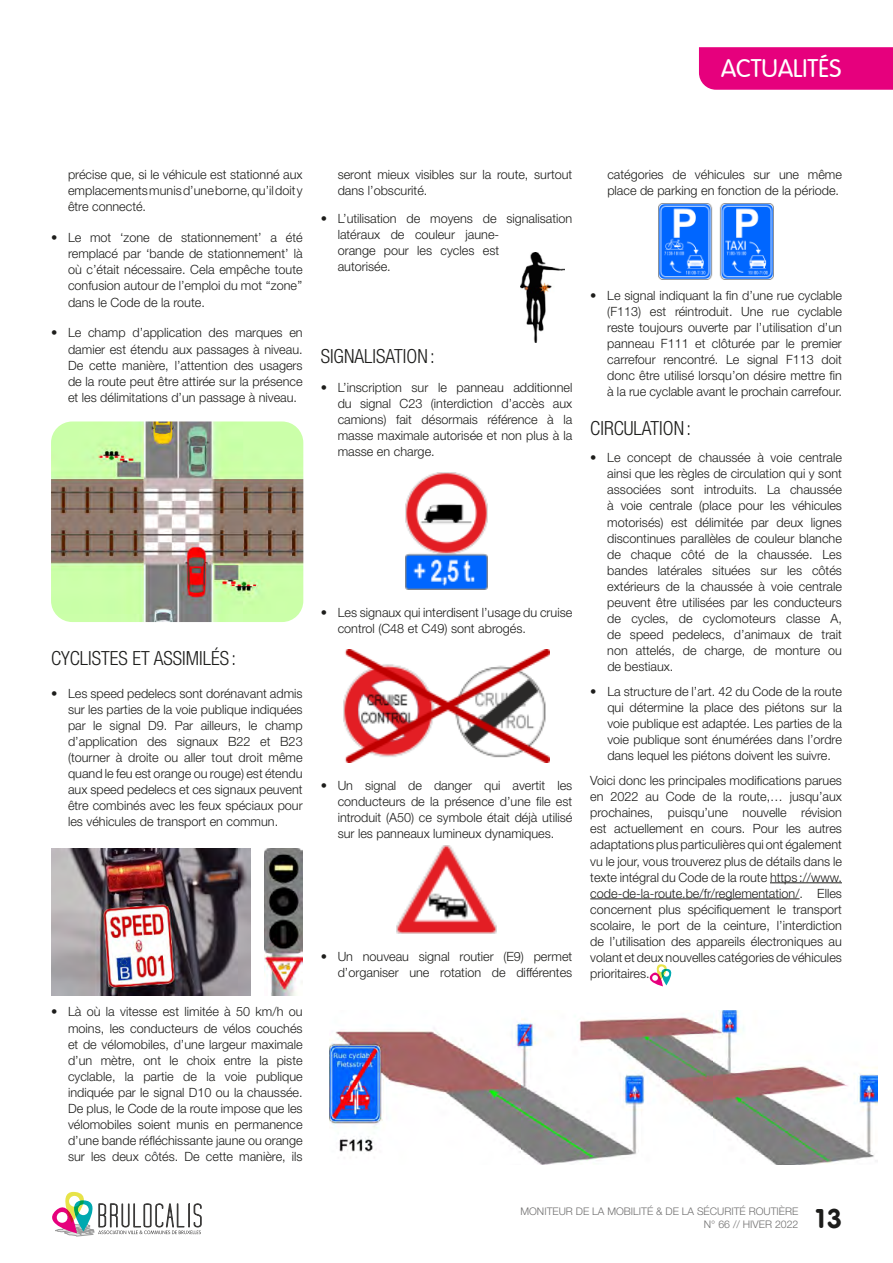
<style>
.page{position:relative;width:893px;height:1263px;background:#fff}
.page>*{position:absolute;margin:0;border:0;box-sizing:border-box;transform-origin:0 0}
.t1{font:700 27px "Vag Rounded";color:#1d1d1b}
.t2{font:300 25.5px "Vag";color:#fff}
.t3{font:300 condensed 19.5px "Helvetica Neue LT Pro";color:#1d1d1b}
.t4{font:300 12.75px/16px "Helvetica Neue LT Pro";color:#1d1d1b;text-align:justify}
.t5{font:300 10.5px/12.6px "Helvetica Neue LT Pro";color:#706f6f;text-align:right}
</style>
<div class="page">
<img style="left:51px;top:421px;width:252px;height:201px">
<img style="left:51px;top:849px;width:200px;height:146px">
<img style="left:265px;top:849px;width:38px;height:146px">
<img style="left:406px;top:473px;width:81px;height:117px">
<img style="left:344px;top:649px;width:205px;height:114px">
<img style="left:397px;top:846px;width:99px;height:88px">
<hr style="left:770px;top:882px;width:72px;height:1px;background:#1d1d1b">
<hr style="left:590px;top:898px;width:210px;height:1px;background:#1d1d1b">
<img style="left:659px;top:204px;width:115px;height:75px">
<svg style="left:649px;top:964px;width:23px;height:22px"></svg>
<img style="left:329px;top:1010px;width:549px;height:154px">
<img style="left:520px;top:252px;width:45px;height:90px">
<svg style="left:52px;top:1192px;width:150px;height:44px"></svg>
<div style="left:699px;top:47px;width:194px;height:43px;background:#e6007d"></div>
<h2 class="t2" style="left:721px;top:55px;width:122px">ACTUALITÉS</h2>
<p class="t4" style="left:68px;top:166px;width:236px">précise que, si le véhicule est stationné aux emplacements munis d’une borne, qu’il doit y être connecté.</p>
<p class="t4" style="left:68px;top:229px;width:236px;text-indent:-17px">• Le mot ‘zone de stationnement’ a été remplacé par ‘bande de stationnement’ là où c’était nécessaire. Cela empêche toute confusion autour de l’emploi du mot ‘‘zone’’ dans le Code de la route.</p>
<p class="t4" style="left:68px;top:325px;width:236px;text-indent:-17px">• Le champ d’application des marques en damier est étendu aux passages à niveau.<br>De cette manière, l’attention des usagers de la route peut être attirée sur la présence et les délimitations d’un passage à niveau.</p>
<h3 class="t3" style="left:51px;top:646px;width:187px">CYCLISTES ET ASSIMILÉS :</h3>
<p class="t4" style="left:68px;top:685px;width:236px;text-indent:-17px">• Les speed pedelecs sont dorénavant admis sur les parties de la voie publique indiquées par le signal D9. Par ailleurs, le champ d’application des signaux B22 et B23 (tourner à droite ou aller tout droit même quand le feu est orange ou rouge) est étendu aux speed pedelecs et ces signaux peuvent être combinés avec les feux spéciaux pour les véhicules de transport en commun.</p>
<p class="t4" style="left:68px;top:1004px;width:236px;text-indent:-17px">• Là où la vitesse est limitée à 50 km/h ou moins, les conducteurs de vélos couchés et de vélomobiles, d’une largeur maximale d’un mètre, ont le choix entre la piste cyclable, la partie de la voie publique indiquée par le signal D10 ou la chaussée.<br>De plus, le Code de la route impose que les vélomobiles soient munis en permanence d’une bande réfléchissante jaune ou orange sur les deux côtés. De cette manière, ils</p>
<p class="t4" style="left:338px;top:166px;width:236px">seront mieux visibles sur la route, surtout dans l’obscurité.</p>
<p class="t4" style="left:338px;top:210px;width:236px;text-align:left;text-indent:-17px">• L’utilisation de moyens de signalisation latéraux de couleur jaune-<br>orange pour les cycles est<br>autorisée.</p>
<h3 class="t3" style="left:321px;top:344px;width:116px">SIGNALISATION:</h3>
<p class="t4" style="left:338px;top:379px;width:236px;text-indent:-17px">• L’inscription sur le panneau additionnel du signal C23 (interdiction d’accès aux camions) fait désormais référence à la masse maximale autorisée et non plus à la masse en charge.</p>
<p class="t4" style="left:338px;top:604px;width:236px;text-indent:-17px">• Les signaux qui interdisent l’usage du cruise control (C48 et C49) sont abrogés.</p>
<p class="t4" style="left:338px;top:777px;width:236px;text-indent:-17px">• Un signal de danger qui avertit les conducteurs de la présence d’une file est introduit (A50) ce symbole était déjà utilisé sur les panneaux lumineux dynamiques.</p>
<p class="t4" style="left:321px;top:948px;width:253px;text-align:right">• Un nouveau signal routier (E9) permet d’organiser une rotation de différentes</p>
<p class="t4" style="left:607px;top:166px;width:236px">catégories de véhicules sur une même place de parking en fonction de la période.</p>
<p class="t4" style="left:607px;top:287px;width:236px;text-indent:-17px">• Le signal indiquant la fin d’une rue cyclable (F113) est réintroduit. Une rue cyclable reste toujours ouverte par l’utilisation d’un panneau F111 et clôturée par le premier carrefour rencontré. Le signal F113 doit donc être utilisé lorsqu’on désire mettre fin à la rue cyclable avant le prochain carrefour.</p>
<h3 class="t3" style="left:590px;top:417px;width:102px">CIRCULATION:</h3>
<p class="t4" style="left:607px;top:449px;width:236px;text-indent:-17px">• Le concept de chaussée à voie centrale ainsi que les règles de circulation qui y sont associées sont introduits. La chaussée à voie centrale (place pour les véhicules motorisés) est délimitée par deux lignes discontinues parallèles de couleur blanche de chaque côté de la chaussée. Les bandes latérales situées sur les côtés extérieurs de la chaussée à voie centrale peuvent être utilisées par les conducteurs de cycles, de cyclomoteurs classe A, de speed pedelecs, d’animaux de trait non attelés, de charge, de monture ou de bestiaux.</p>
<p class="t4" style="left:607px;top:683px;width:236px;text-indent:-17px">• La structure de l’art. 42 du Code de la route qui détermine la place des piétons sur la voie publique est adaptée. Les parties de la voie publique sont énumérées dans l’ordre dans lequel les piétons doivent les suivre.</p>
<p class="t4" style="left:590px;top:772px;width:253px">Voici donc les principales modifications parues en 2022 au Code de la route,… jusqu’aux prochaines, puisqu’une nouvelle révision est actuellement en cours. Pour les autres adaptations plus particulières qui ont également vu le jour, vous trouverez plus de détails dans le texte intégral du Code de la route https ://www. code-de-la-route.be/fr/reglementation/. Elles concernent plus spécifiquement le transport scolaire, le port de la ceinture, l’interdiction de l’utilisation des appareils électroniques au volant et deux nouvelles catégories de véhicules prioritaires.</p>
<p class="t5" style="left:520px;top:1205px;width:279px">MONITEUR DE LA MOBILITÉ &amp; DE LA SÉCURITÉ ROUTIÈRE<br>N° 66 // HIVER 2022</p>
<h1 class="t1" style="left:815px;top:1203px;width:28px">13</h1>
</div>
